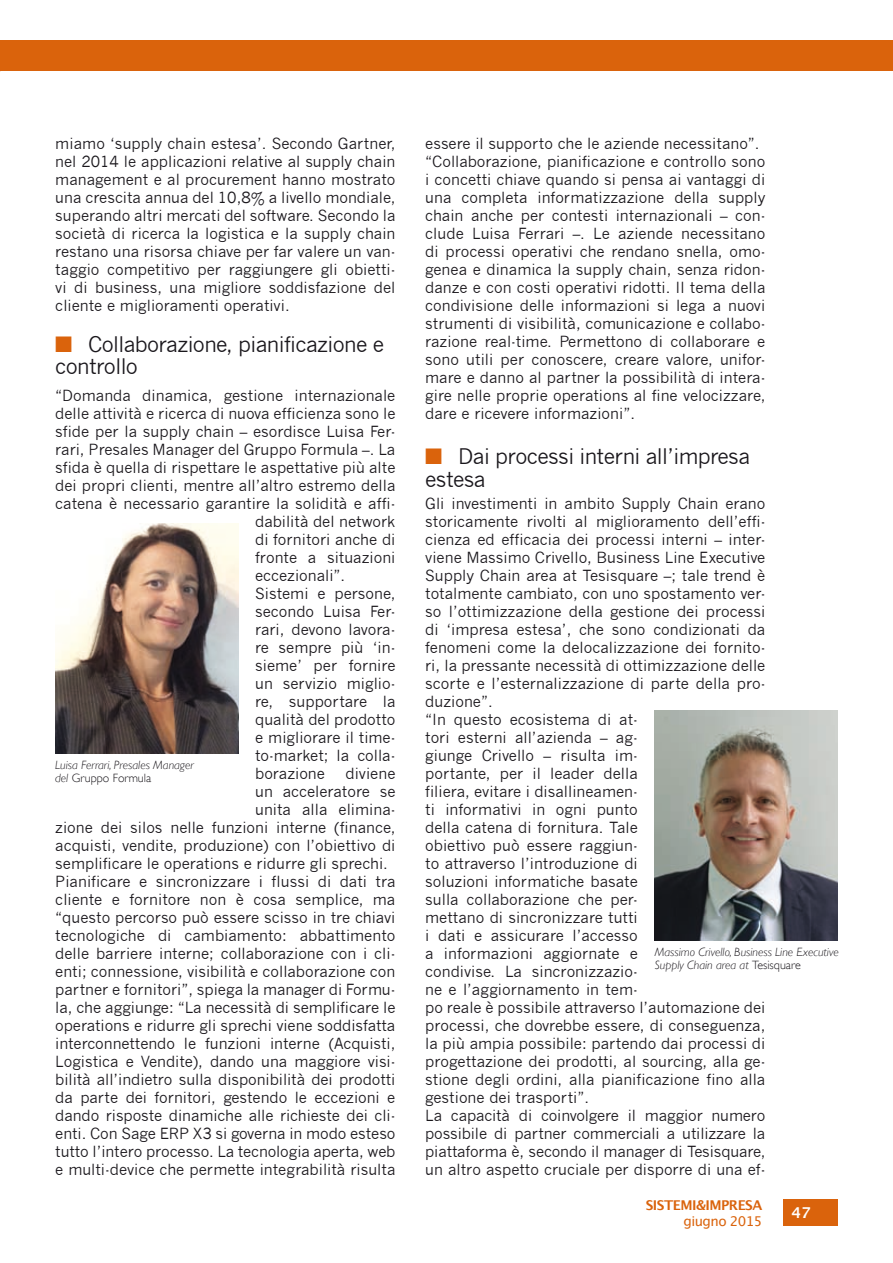
<style>
.page{position:relative;width:893px;height:1263px;background:#fff}
.page>*{position:absolute;margin:0;border:0;box-sizing:border-box;transform-origin:0 0}
.t1{font:21px/22.5px "News Gothic";letter-spacing:-.03em;color:#1a171c}
.t2{font:15px/18px "News Gothic";color:#1a171c}
.t3{font:600 15px "Lucida Sans";color:#fff}
.t4{font:700 13.5px "Lucida Grande";letter-spacing:-.04em;color:#da630c}
.t5{font:13.5px "Lucida Grande";letter-spacing:-.04em;color:#da630c}
.t6{font:italic 300 12px/13.5px "Gill Sans";color:#1a171c}
.s1{color:#da630c}
.s2{font-style:normal}
</style>
<div class="page">
<div style="left:784px;top:1199px;width:54px;height:27px;background:#da630c"></div>
<div style="left:0;top:40px;width:893px;height:31px;background:#da630c"></div>
<img style="left:55px;top:523px;width:183px;height:230px">
<img style="left:655px;top:710px;width:183px;height:230px">
<p class="t2" style="left:55px;top:135px;width:342px;text-align:justify">miamo ‘supply chain estesa’. Secondo Gartner, nel 2014 le applicazioni relative al supply chain management e al procurement hanno mostrato una crescita annua del 10,8% a livello mondiale, superando altri mercati del software. Secondo la società di ricerca la logistica e la supply chain restano una risorsa chiave per far valere un van&shy;taggio competitivo per raggiungere gli obietti&shy;vi di business, una migliore soddisfazione del cliente e miglioramenti operativi.</p>
<h1 class="t1" style="left:55px;top:333px;width:330px"><span class="s1">■</span> Collaborazione, pianificazione e controllo</h1>
<p class="t2" style="left:55px;top:387px;width:342px">“Domanda dinamica, gestione internazionale</p>
<p class="t2" style="left:55px;top:405px;width:342px">delle attività e ricerca di nuova efficienza sono le</p>
<p class="t2" style="left:55px;top:423px;width:342px">sfide per la supply chain – esordisce Luisa Fer-</p>
<p class="t2" style="left:55px;top:441px;width:342px">rari, Presales Manager del Gruppo Formula –. La</p>
<p class="t2" style="left:55px;top:459px;width:342px">sfida è quella di rispettare le aspettative più alte</p>
<p class="t2" style="left:55px;top:477px;width:342px">dei propri clienti, mentre all’altro estremo della</p>
<p class="t2" style="left:55px;top:495px;width:342px">catena è necessario garantire la solidità e affi-</p>
<p class="t2" style="left:255px;top:513px;width:142px">dabilità del network</p>
<p class="t2" style="left:255px;top:531px;width:142px">di fornitori anche di</p>
<p class="t2" style="left:255px;top:549px;width:142px">fronte a situazioni</p>
<p class="t2" style="left:255px;top:567px;width:92px">eccezionali”.</p>
<p class="t2" style="left:255px;top:585px;width:142px">Sistemi e persone,</p>
<p class="t2" style="left:255px;top:603px;width:142px">secondo Luisa Fer-</p>
<p class="t2" style="left:255px;top:621px;width:142px">rari, devono lavora-</p>
<p class="t2" style="left:255px;top:639px;width:142px">re sempre più ‘in-</p>
<p class="t2" style="left:255px;top:657px;width:142px">sieme’ per fornire</p>
<p class="t2" style="left:255px;top:675px;width:142px">un servizio miglio-</p>
<p class="t2" style="left:255px;top:693px;width:142px">re, supportare la</p>
<p class="t2" style="left:255px;top:711px;width:142px">qualità del prodotto</p>
<p class="t2" style="left:255px;top:729px;width:142px">e migliorare il time-</p>
<p class="t2" style="left:255px;top:747px;width:142px">to-market; la colla-</p>
<p class="t2" style="left:255px;top:765px;width:71px">borazione</p>
<p class="t2" style="left:346px;top:765px;width:51px">diviene</p>
<p class="t2" style="left:255px;top:783px;width:142px">un acceleratore se</p>
<p class="t2" style="left:255px;top:801px;width:142px">unita alla elimina-</p>
<p class="t2" style="left:55px;top:819px;width:342px">zione dei silos nelle funzioni interne (finance,</p>
<p class="t2" style="left:55px;top:837px;width:342px">acquisti, vendite, produzione) con l’obiettivo di</p>
<p class="t2" style="left:55px;top:855px;width:334px">semplificare le operations e ridurre gli sprechi.</p>
<p class="t2" style="left:55px;top:873px;width:342px">Pianificare e sincronizzare i flussi di dati tra</p>
<p class="t2" style="left:55px;top:891px;width:342px">cliente e fornitore non è cosa semplice, ma</p>
<p class="t2" style="left:55px;top:909px;width:342px">“questo percorso può essere scisso in tre chiavi</p>
<p class="t2" style="left:55px;top:927px;width:342px">tecnologiche di cambiamento: abbattimento</p>
<p class="t2" style="left:55px;top:945px;width:342px">delle barriere interne; collaborazione con i cli-</p>
<p class="t2" style="left:55px;top:963px;width:342px">enti; connessione, visibilità e collaborazione con</p>
<p class="t2" style="left:55px;top:981px;width:342px">partner e fornitori”, spiega la manager di Formu-</p>
<p class="t2" style="left:55px;top:999px;width:342px">la, che aggiunge: “La necessità di semplificare le</p>
<p class="t2" style="left:55px;top:1017px;width:342px">operations e ridurre gli sprechi viene soddisfatta</p>
<p class="t2" style="left:55px;top:1035px;width:342px">interconnettendo le funzioni interne (Acquisti,</p>
<p class="t2" style="left:55px;top:1053px;width:342px">Logistica e Vendite), dando una maggiore visi-</p>
<p class="t2" style="left:55px;top:1071px;width:342px">bilità all’indietro sulla disponibilità dei prodotti</p>
<p class="t2" style="left:55px;top:1089px;width:342px">da parte dei fornitori, gestendo le eccezioni e</p>
<p class="t2" style="left:55px;top:1107px;width:342px">dando risposte dinamiche alle richieste dei cli-</p>
<p class="t2" style="left:55px;top:1125px;width:342px">enti. Con Sage ERP X3 si governa in modo esteso</p>
<p class="t2" style="left:55px;top:1143px;width:342px">tutto l’intero processo. La tecnologia aperta, web</p>
<p class="t2" style="left:55px;top:1161px;width:342px">e multi-device che permette integrabilità risulta</p>
<p class="t6" style="left:55px;top:758px;width:140px">Luisa Ferrari, Presales Manager del <span class="s2">Gruppo Formula</span></p>
<p class="t2" style="left:425px;top:135px;width:342px">essere il supporto che le aziende necessitano”. “Collaborazione, pianificazione e controllo sono i concetti chiave quando si pensa ai vantaggi di una completa informatizzazione della supply chain anche per contesti internazionali – con&shy;clude Luisa Ferrari –. Le aziende necessitano di processi operativi che rendano snella, omo&shy;genea e dinamica la supply chain, senza ridon&shy;danze e con costi operativi ridotti. Il tema della condivisione delle informazioni si lega a nuovi strumenti di visibilità, comunicazione e collabo&shy;razione real-time. Permettono di collaborare e sono utili per conoscere, creare valore, unifor&shy;mare e danno al partner la possibilità di intera&shy;gire nelle proprie operations al fine velocizzare, dare e ricevere informazioni”.</p>
<h1 class="t1" style="left:425px;top:445px;width:326px"><span class="s1">■</span> Dai processi interni all’impresa estesa</h1>
<p class="t2" style="left:425px;top:495px;width:342px">Gli investimenti in ambito Supply Chain erano storicamente rivolti al miglioramento dell’effi&shy;cienza ed efficacia dei processi interni – inter&shy;viene Massimo Crivello, Business Line Executive Supply Chain area at Tesisquare –; tale trend è totalmente cambiato, con uno spostamento ver&shy;so l’ottimizzazione della gestione dei processi di ‘impresa estesa’, che sono condizionati da fenomeni come la delocalizzazione dei fornito&shy;ri, la pressante necessità di ottimizzazione delle scorte e l’esternalizzazione di parte della pro&shy;duzione”.<br>“In questo ecosistema di at-<br>tori esterni all’azienda – ag-<br>giunge Crivello – risulta im-<br>portante, per il leader della<br>filiera, evitare i disallineamen-<br>ti informativi in ogni punto<br>della catena di fornitura. Tale<br>obiettivo può essere raggiun-<br>to attraverso l’introduzione di<br>soluzioni informatiche basate<br>sulla collaborazione che per-<br>mettano di sincronizzare tutti<br>i dati e assicurare l’accesso<br>a informazioni aggiornate e<br>condivise. La sincronizzazio-<br>ne e l’aggiornamento in tem-<br>po reale è possibile attraverso l’automazione dei processi, che dovrebbe essere, di conseguenza, la più ampia possibile: partendo dai processi di progettazione dei prodotti, al sourcing, alla ge&shy;stione degli ordini, alla pianificazione fino alla gestione dei trasporti”.<br>La capacità di coinvolgere il maggior numero possibile di partner commerciali a utilizzare la piattaforma è, secondo il manager di Tesisquare, un altro aspetto cruciale per disporre di una ef-</p>
<p class="t6" style="left:655px;top:945px;width:185px">Massimo Crivello, Business Line Executive<br>Supply Chain area at <span class="s2">Tesisquare</span></p>
<p class="t4" style="left:646px;top:1194px;width:118px">SISTEMI&amp;IMPRESA</p>
<p class="t5" style="left:684px;top:1213px;width:80px">giugno 2015</p>
<p class="t3" style="left:792px;top:1204px;width:21px">47</p>
</div>
